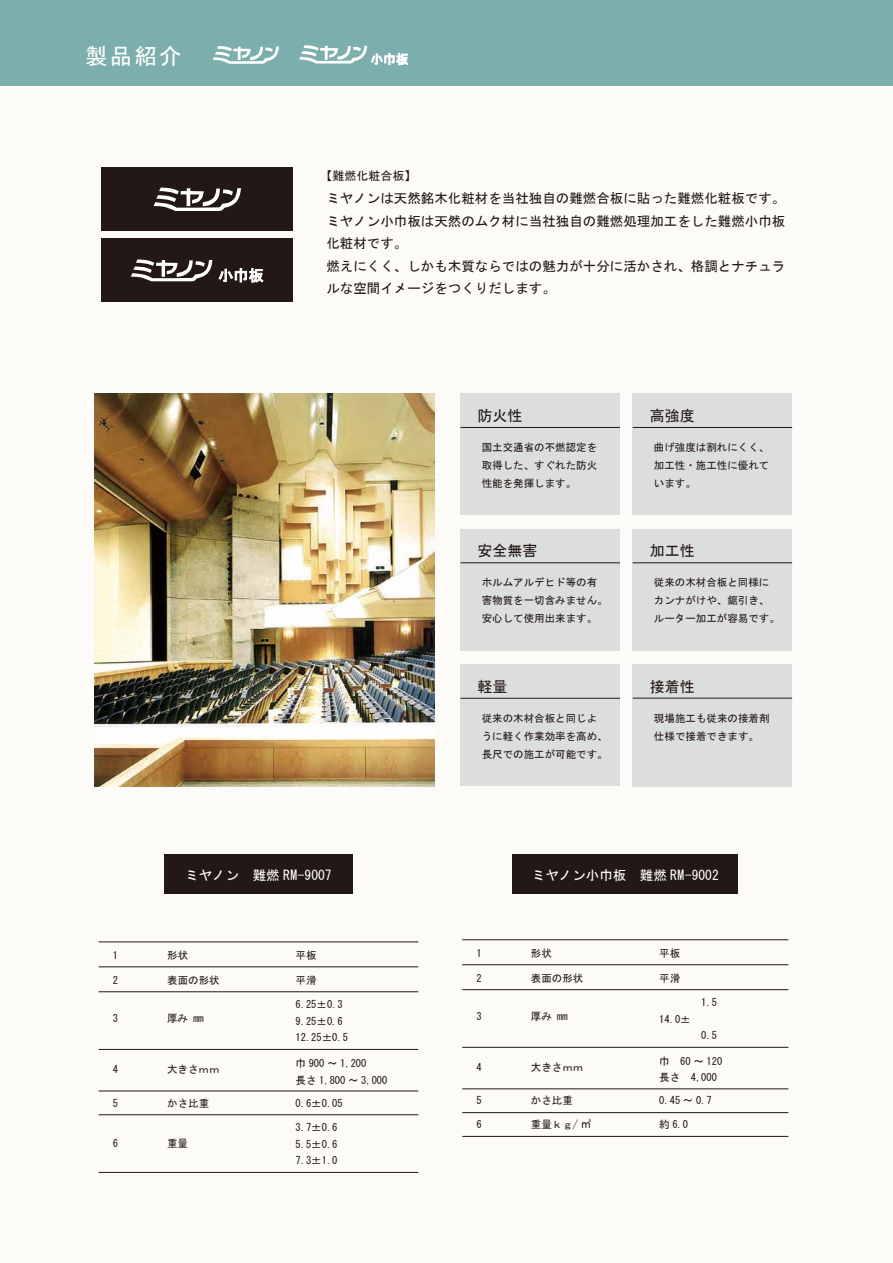
<style>
.page{position:relative;width:893px;height:1263px;background:#fff}
.page>*{position:absolute;margin:0;border:0;box-sizing:border-box;transform-origin:0 0}
.t1{font:22.5px "MS Gothic";color:#fff}
.t2{font:15.15px "MS Gothic";color:#fff}
.t3{font:15px "MS Gothic";color:#231815}
.t4{font:13.5px/22.5px "MS Gothic";color:#231815}
.t5{font:13.5px "MS Gothic";color:#fff}
.t6{font:12.75px "MS Gothic";color:#fff}
.t7{font:12px "MS Gothic";color:#231815}
.t8{font:10.5px/18px "MS Gothic";color:#231815}
</style>
<div class="page">
<div style="left:0;top:85px;width:893px;height:1178px;background:#fcfbf7"></div>
<div style="left:0;top:0;width:893px;height:85px;background:#7caead"></div>
<svg style="left:213px;top:46px;width:66px;height:18px"></svg>
<div style="left:164px;top:854px;width:189px;height:39px;background:#231815"></div>
<hr style="left:99px;top:966px;width:319px;height:1px;background:#231815">
<hr style="left:99px;top:942px;width:319px;height:1px;background:#231815">
<hr style="left:99px;top:991px;width:319px;height:1px;background:#231815">
<hr style="left:99px;top:1049px;width:319px;height:1px;background:#231815">
<hr style="left:99px;top:1114px;width:319px;height:1px;background:#231815">
<hr style="left:99px;top:1172px;width:319px;height:1px;background:#231815">
<hr style="left:99px;top:1091px;width:319px;height:1px;background:#231815">
<hr style="left:462px;top:964px;width:326px;height:1px;background:#231815">
<hr style="left:462px;top:939px;width:326px;height:1px;background:#231815">
<hr style="left:462px;top:989px;width:326px;height:1px;background:#231815">
<hr style="left:462px;top:1047px;width:326px;height:1px;background:#231815">
<hr style="left:462px;top:1112px;width:326px;height:1px;background:#231815">
<hr style="left:462px;top:1088px;width:326px;height:1px;background:#231815">
<hr style="left:462px;top:1136px;width:326px;height:1px;background:#231815">
<div style="left:512px;top:854px;width:226px;height:39px;background:#231815"></div>
<div style="left:102px;top:167px;width:191px;height:64px;background:#231815"></div>
<svg style="left:154px;top:187px;width:87px;height:24px"></svg>
<div style="left:102px;top:238px;width:191px;height:64px;background:#231815"></div>
<svg style="left:131px;top:259px;width:81px;height:22px"></svg>
<svg style="left:218px;top:268px;width:45px;height:15px"></svg>
<svg style="left:299px;top:45px;width:109px;height:20px"></svg>
<div style="left:460px;top:393px;width:160px;height:122px;background:#dcdddd"></div>
<div style="left:460px;top:529px;width:160px;height:122px;background:#dcdddd"></div>
<hr style="left:460px;top:427px;width:160px;height:1px;background:#231815">
<div style="left:633px;top:393px;width:159px;height:122px;background:#dcdddd"></div>
<hr style="left:633px;top:427px;width:159px;height:1px;background:#231815">
<div style="left:633px;top:529px;width:159px;height:122px;background:#dcdddd"></div>
<hr style="left:633px;top:562px;width:159px;height:1px;background:#231815">
<div style="left:633px;top:664px;width:159px;height:122px;background:#dcdddd"></div>
<hr style="left:633px;top:698px;width:159px;height:1px;background:#231815">
<div style="left:460px;top:664px;width:160px;height:122px;background:#dcdddd"></div>
<hr style="left:460px;top:698px;width:160px;height:1px;background:#231815">
<hr style="left:460px;top:562px;width:160px;height:1px;background:#231815">
<img style="left:95px;top:393px;width:340px;height:393px">
<h1 class="t1" style="left:85px;top:44px;width:98px">製品紹介</h1>
<h2 class="t2" style="left:218px;top:268px;width:47px">小巾板</h2>
<p class="t6" style="left:370px;top:53px;width:40px">小巾板</p>
<p class="t7" style="left:320px;top:170px;width:98px">【難燃化粧合板】</p>
<p class="t4" style="left:326px;top:187px;width:460px">ミヤノンは天然銘木化粧材を当社独自の難燃合板に貼った難燃化粧板です。ミヤノン小巾板は天然のムク材に当社独自の難燃処理加工をした難燃小巾板化粧材です。<br>燃えにくく、しかも木質ならではの魅力が十分に活かされ、格調とナチュラルな空間イメージをつくりだします。</p>
<h3 class="t3" style="left:477px;top:408px;width:46px">防火性</h3>
<p class="t8" style="left:482px;top:438px;width:117px;text-align:justify">国土交通省の不燃認定を取得した、すぐれた防火性能を発揮します。</p>
<h3 class="t3" style="left:477px;top:543px;width:61px">安全無害</h3>
<p class="t8" style="left:482px;top:573px;width:127px">ホルムアルデヒド等の有害物質を一切含みません。安心して使用出来ます。</p>
<h3 class="t3" style="left:477px;top:679px;width:31px">軽量</h3>
<p class="t8" style="left:482px;top:709px;width:127px">従来の木材合板と同じように軽く作業効率を高め、長尺での施工が可能です。</p>
<h3 class="t3" style="left:650px;top:408px;width:46px">高強度</h3>
<p class="t8" style="left:654px;top:438px;width:117px;text-align:justify">曲げ強度は割れにくく、加工性・施工性に優れています。</p>
<h3 class="t3" style="left:650px;top:543px;width:46px">加工性</h3>
<p class="t8" style="left:654px;top:573px;width:127px">従来の木材合板と同様にカンナがけや、鋸引き、ルーター加工が容易です。</p>
<h3 class="t3" style="left:650px;top:679px;width:46px">接着性</h3>
<p class="t8" style="left:654px;top:709px;width:117px">現場施工も従来の接着剤仕様で接着できます。</p>
<p class="t5" style="left:185px;top:868px;width:148px">ミヤノン　難燃 RM-9007</p>
<p class="t5" style="left:532px;top:868px;width:188px">ミヤノン小巾板　難燃 RM-9002</p>
<p class="t8" style="left:113px;top:946px;width:7px">1</p>
<p class="t8" style="left:167px;top:946px;width:22px">形状</p>
<p class="t8" style="left:113px;top:971px;width:7px">2</p>
<p class="t8" style="left:113px;top:1010px;width:7px">3</p>
<p class="t8" style="left:167px;top:971px;width:54px">表面の形状</p>
<p class="t8" style="left:167px;top:1010px;width:38px">厚み mm</p>
<p class="t8" style="left:296px;top:946px;width:22px">平板</p>
<p class="t8" style="left:296px;top:971px;width:22px">平滑</p>
<p class="t8" style="left:296px;top:996px;width:54px;line-height:16.5px">6.25±0.3<br>9.25±0.6<br>12.25±0.5</p>
<p class="t8" style="left:659px;top:944px;width:22px">平板</p>
<p class="t8" style="left:659px;top:969px;width:22px">平滑</p>
<p class="t8" style="left:476px;top:944px;width:7px">1</p>
<p class="t8" style="left:531px;top:944px;width:22px">形状</p>
<p class="t8" style="left:476px;top:969px;width:7px">2</p>
<p class="t8" style="left:476px;top:1007px;width:7px">3</p>
<p class="t8" style="left:531px;top:969px;width:54px">表面の形状</p>
<p class="t8" style="left:531px;top:1007px;width:38px">厚み mm</p>
<p class="t8" style="left:659px;top:1010px;width:33px">14.0±</p>
<p class="t8" style="left:113px;top:1060px;width:7px">4</p>
<p class="t8" style="left:167px;top:1060px;width:54px">大きさｍｍ</p>
<p class="t8" style="left:296px;top:1055px;width:93px;line-height:16.5px">巾 900 ～ 1,200<br>長さ 1,800 ～ 3,000</p>
<p class="t8" style="left:113px;top:1094px;width:7px">5</p>
<p class="t8" style="left:167px;top:1094px;width:43px">かさ比重</p>
<p class="t8" style="left:296px;top:1094px;width:49px">0.6±0.05</p>
<p class="t8" style="left:113px;top:1134px;width:7px">6</p>
<p class="t8" style="left:167px;top:1134px;width:22px">重量</p>
<p class="t8" style="left:296px;top:1119px;width:43px;line-height:16.5px;text-align:justify">3.7±0.6<br>5.5±0.6<br>7.3±1.0</p>
<p class="t8" style="left:476px;top:1058px;width:7px">4</p>
<p class="t8" style="left:531px;top:1058px;width:54px">大きさｍｍ</p>
<p class="t8" style="left:659px;top:1053px;width:64px;line-height:16.5px">巾　60 ～ 120長さ　4,000</p>
<p class="t8" style="left:531px;top:1115px;width:62px">重量ｋｇ/ ㎡</p>
<p class="t8" style="left:659px;top:1115px;width:30px">約 6.0</p>
<p class="t8" style="left:531px;top:1092px;width:43px">かさ比重</p>
<p class="t8" style="left:659px;top:1092px;width:54px">0.45 ～ 0.7</p>
<p class="t8" style="left:476px;top:1092px;width:7px">5</p>
<p class="t8" style="left:476px;top:1115px;width:7px">6</p>
</div>
